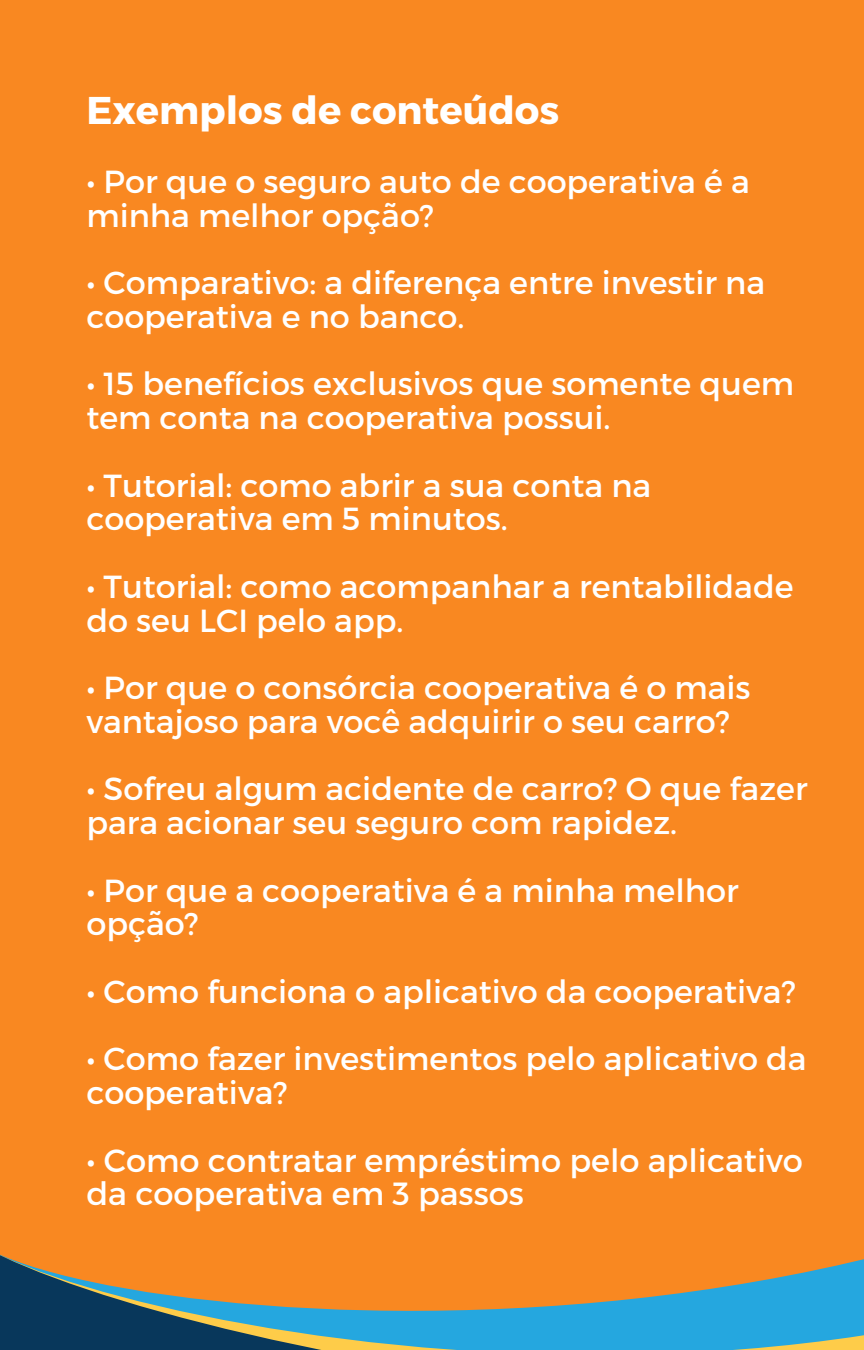
<style>
.page{position:relative;width:864px;height:1350px;background:#f98821}
.page>*{position:absolute;margin:0;border:0;box-sizing:border-box;transform-origin:0 0}
.t1{font:700 38.7px "Montserrat";color:#fff}
.t2{font:32.18px/33.8px "Montserrat";color:#fff}
.t3{font:31.95px/33.8px "Montserrat";color:#fff}
</style>
<div class="page">
<svg style="left:0;top:1254px;width:864px;height:96px"></svg>
<p class="t1" style="left:86px;top:85px;width:474px">Exemplos de conteúdos</p>
<p class="t3" style="left:86px;top:163px;width:665px">• Por que o seguro auto de cooperativa é a minha melhor opção?</p>
<p class="t3" style="left:86px;top:264px;width:680px">• Comparativo: a diferença entre investir na cooperativa e no banco.</p>
<p class="t3" style="left:86px;top:366px;width:709px">• 15 benefícios exclusivos que somente quem tem conta na cooperativa possui.</p>
<p class="t3" style="left:86px;top:467px;width:566px">• Tutorial: como abrir a sua conta na cooperativa em 5 minutos.</p>
<p class="t3" style="left:86px;top:568px;width:709px">• Tutorial: como acompanhar a rentabilidade do seu LCI pelo app.</p>
<p class="t3" style="left:86px;top:669px;width:666px">• Por que o consórcia cooperativa é o mais vantajoso para você adquirir o seu carro?</p>
<p class="t3" style="left:86px;top:771px;width:723px">• Sofreu algum acidente de carro? O que fazer para acionar seu seguro com rapidez.</p>
<p class="t3" style="left:86px;top:872px;width:654px">• Por que a cooperativa é a minha melhor opção?</p>
<p class="t3" style="left:86px;top:973px;width:711px">• Como funciona o aplicativo da cooperativa?</p>
<p class="t3" style="left:86px;top:1041px;width:722px">• Como fazer investimentos pelo aplicativo da cooperativa?</p>
<p class="t2" style="left:86px;top:1142px;width:718px">• Como contratar empréstimo pelo aplicativo da cooperativa em 3 passos</p>
</div>
